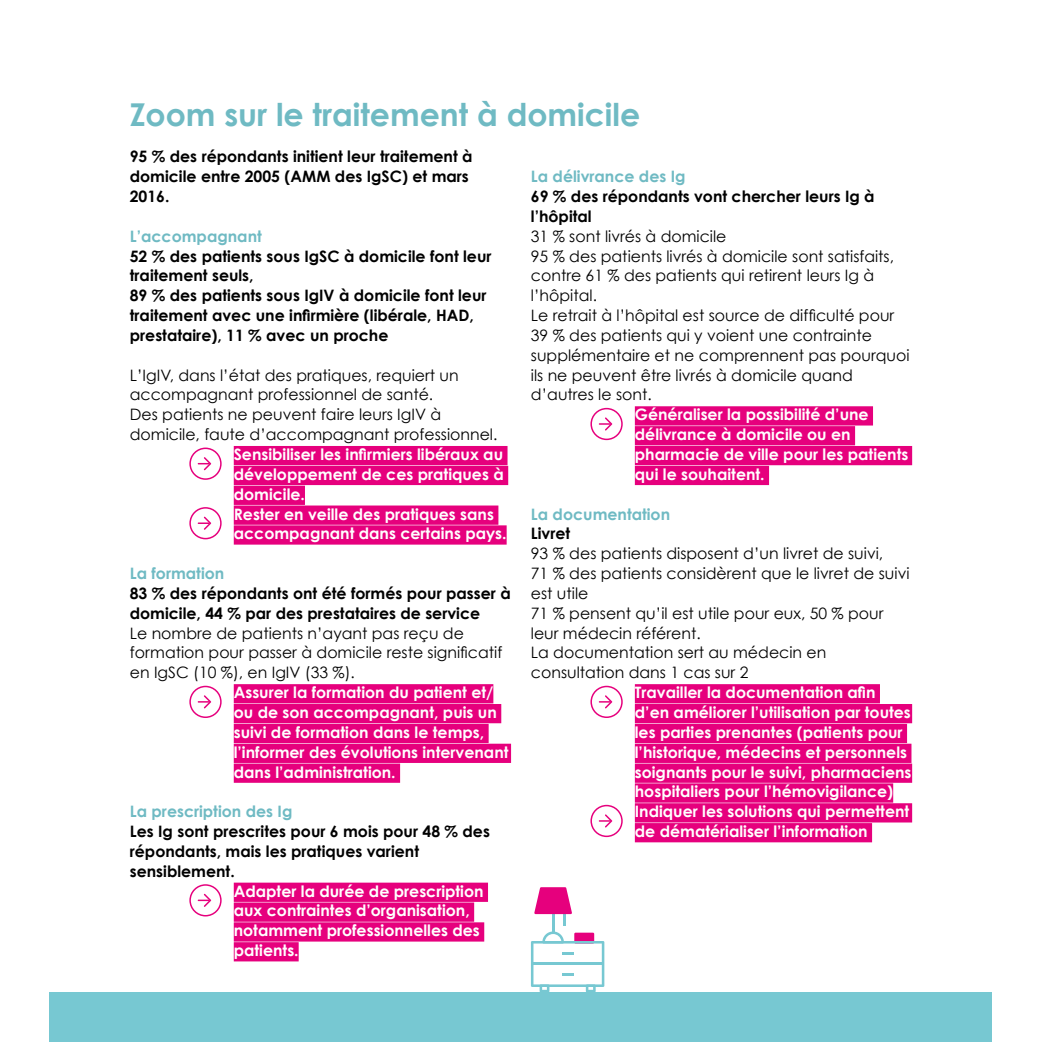
<style>
.page{position:relative;width:1042px;height:1042px;background:#fff}
.page>*{position:absolute;margin:0;border:0;box-sizing:border-box;transform-origin:0 0}
.t1{font:700 31.5px "Century Gothic";color:#6fbac3}
.t2{font:15.75px/19.8px "Century Gothic";color:#000}
.t3{font:700 15.75px/19.8px "Century Gothic";color:#fff}
.t4{font:700 15.75px/19.8px "Century Gothic";color:#000}
.t5{font:700 15.75px "Century Gothic";color:#6fbac3}
</style>
<div class="page">
<div style="left:234px;top:446px;width:273px;height:19px;background:#e6007d"></div>
<div style="left:234px;top:466px;width:274px;height:19px;background:#e6007d"></div>
<div style="left:234px;top:486px;width:71px;height:19px;background:#e6007d"></div>
<div style="left:234px;top:505px;width:264px;height:20px;background:#e6007d"></div>
<div style="left:234px;top:525px;width:273px;height:19px;background:#e6007d"></div>
<div style="left:234px;top:684px;width:259px;height:19px;background:#e6007d"></div>
<div style="left:234px;top:704px;width:267px;height:19px;background:#e6007d"></div>
<div style="left:234px;top:724px;width:255px;height:19px;background:#e6007d"></div>
<div style="left:234px;top:744px;width:277px;height:19px;background:#e6007d"></div>
<div style="left:234px;top:763px;width:166px;height:20px;background:#e6007d"></div>
<div style="left:234px;top:882px;width:254px;height:20px;background:#e6007d"></div>
<div style="left:234px;top:902px;width:240px;height:20px;background:#e6007d"></div>
<div style="left:234px;top:922px;width:250px;height:19px;background:#e6007d"></div>
<div style="left:234px;top:942px;width:65px;height:19px;background:#e6007d"></div>
<svg style="left:189px;top:447px;width:33px;height:33px"></svg>
<svg style="left:189px;top:507px;width:33px;height:32px"></svg>
<svg style="left:189px;top:686px;width:33px;height:32px"></svg>
<svg style="left:189px;top:884px;width:33px;height:32px"></svg>
<div style="left:635px;top:406px;width:238px;height:19px;background:#e6007d"></div>
<div style="left:635px;top:426px;width:220px;height:19px;background:#e6007d"></div>
<div style="left:635px;top:446px;width:277px;height:19px;background:#e6007d"></div>
<div style="left:635px;top:466px;width:134px;height:19px;background:#e6007d"></div>
<div style="left:635px;top:684px;width:245px;height:19px;background:#e6007d"></div>
<div style="left:635px;top:704px;width:277px;height:19px;background:#e6007d"></div>
<div style="left:635px;top:724px;width:272px;height:19px;background:#e6007d"></div>
<div style="left:635px;top:744px;width:276px;height:19px;background:#e6007d"></div>
<div style="left:635px;top:763px;width:277px;height:20px;background:#e6007d"></div>
<div style="left:635px;top:783px;width:258px;height:19px;background:#e6007d"></div>
<div style="left:635px;top:803px;width:277px;height:19px;background:#e6007d"></div>
<div style="left:635px;top:823px;width:237px;height:19px;background:#e6007d"></div>
<svg style="left:590px;top:408px;width:33px;height:32px"></svg>
<svg style="left:590px;top:686px;width:33px;height:32px"></svg>
<svg style="left:590px;top:805px;width:33px;height:32px"></svg>
<div style="left:50px;top:992px;width:942px;height:50px;background:#77c8d2"></div>
<svg style="left:531px;top:887px;width:73px;height:105px"></svg>
<h1 class="t1" style="left:130px;top:95px;width:512px">Zoom sur le traitement à domicile</h1>
<p class="t4" style="left:130px;top:146px;width:344px">95 % des répondants initient leur traitement à domicile entre 2005 (AMM des IgSC) et mars<br>2016.</p>
<p class="t5" style="left:130px;top:226px;width:133px">L’accompagnant</p>
<p class="t4" style="left:130px;top:245px;width:363px">52 % des patients sous IgSC à domicile font leur traitement seuls,<br>89 % des patients sous IgIV à domicile font leur traitement avec une infirmière (libérale, HAD, prestataire), 11 % avec un proche</p>
<p class="t2" style="left:130px;top:365px;width:369px">L’IgIV, dans l’état des pratiques, requiert un accompagnant professionnel de santé.<br>Des patients ne peuvent faire leurs IgIV à domicile, faute d’accompagnant professionnel.</p>
<p class="t3" style="left:234px;top:444px;width:274px">Sensibiliser les infirmiers libéraux au développement de ces pratiques à domicile.<br>Rester en veille des pratiques sans accompagnant dans certains pays.</p>
<p class="t5" style="left:130px;top:563px;width:96px">La formation</p>
<p class="t4" style="left:130px;top:583px;width:382px">83 % des répondants ont été formés pour passer à domicile, 44 % par des prestataires de service</p>
<p class="t2" style="left:130px;top:623px;width:374px">Le nombre de patients n’ayant pas reçu de formation pour passer à domicile reste significatif en IgSC (10 %), en IgIV (33 %).</p>
<p class="t3" style="left:234px;top:682px;width:276px">Assurer la formation du patient et/ ou de son accompagnant, puis un suivi de formation dans le temps, l’informer des évolutions intervenant dans l’administration.</p>
<p class="t5" style="left:130px;top:801px;width:164px">La prescription des Ig</p>
<p class="t4" style="left:130px;top:821px;width:362px">Les Ig sont prescrites pour 6 mois pour 48 % des répondants, mais les pratiques varient sensiblement.</p>
<p class="t3" style="left:234px;top:880px;width:251px">Adapter la durée de prescription aux contraintes d’organisation, notamment professionnelles des patients.</p>
<p class="t5" style="left:531px;top:166px;width:156px">La délivrance des Ig</p>
<p class="t4" style="left:531px;top:186px;width:345px">69 % des répondants vont chercher leurs Ig à l’hôpital</p>
<p class="t2" style="left:531px;top:226px;width:380px">31 % sont livrés à domicile<br>95 % des patients livrés à domicile sont satisfaits, contre 61 % des patients qui retirent leurs Ig à l’hôpital.<br>Le retrait à l’hôpital est source de difficulté pour 39 % des patients qui y voient une contrainte supplémentaire et ne comprennent pas pourquoi ils ne peuvent être livrés à domicile quand d’autres le sont.</p>
<p class="t3" style="left:635px;top:404px;width:275px">Généraliser la possibilité d’une délivrance à domicile ou en pharmacie de ville pour les patients qui le souhaitent.</p>
<p class="t5" style="left:531px;top:504px;width:141px">La documentation</p>
<p class="t4" style="left:531px;top:523px;width:41px">Livret</p>
<p class="t2" style="left:531px;top:543px;width:380px">93 % des patients disposent d’un livret de suivi,<br>71 % des patients considèrent que le livret de suivi est utile<br>71 % pensent qu’il est utile pour eux, 50 % pour leur médecin référent.<br>La documentation sert au médecin en consultation dans 1 cas sur 2</p>
<p class="t3" style="left:635px;top:682px;width:278px">Travailler la documentation afin d’en améliorer l’utilisation par toutes les parties prenantes (patients pour l’historique, médecins et personnels soignants pour le suivi, pharmaciens hospitaliers pour l’hémovigilance)<br>Indiquer les solutions qui permettent de dématérialiser l’information</p>
</div>
